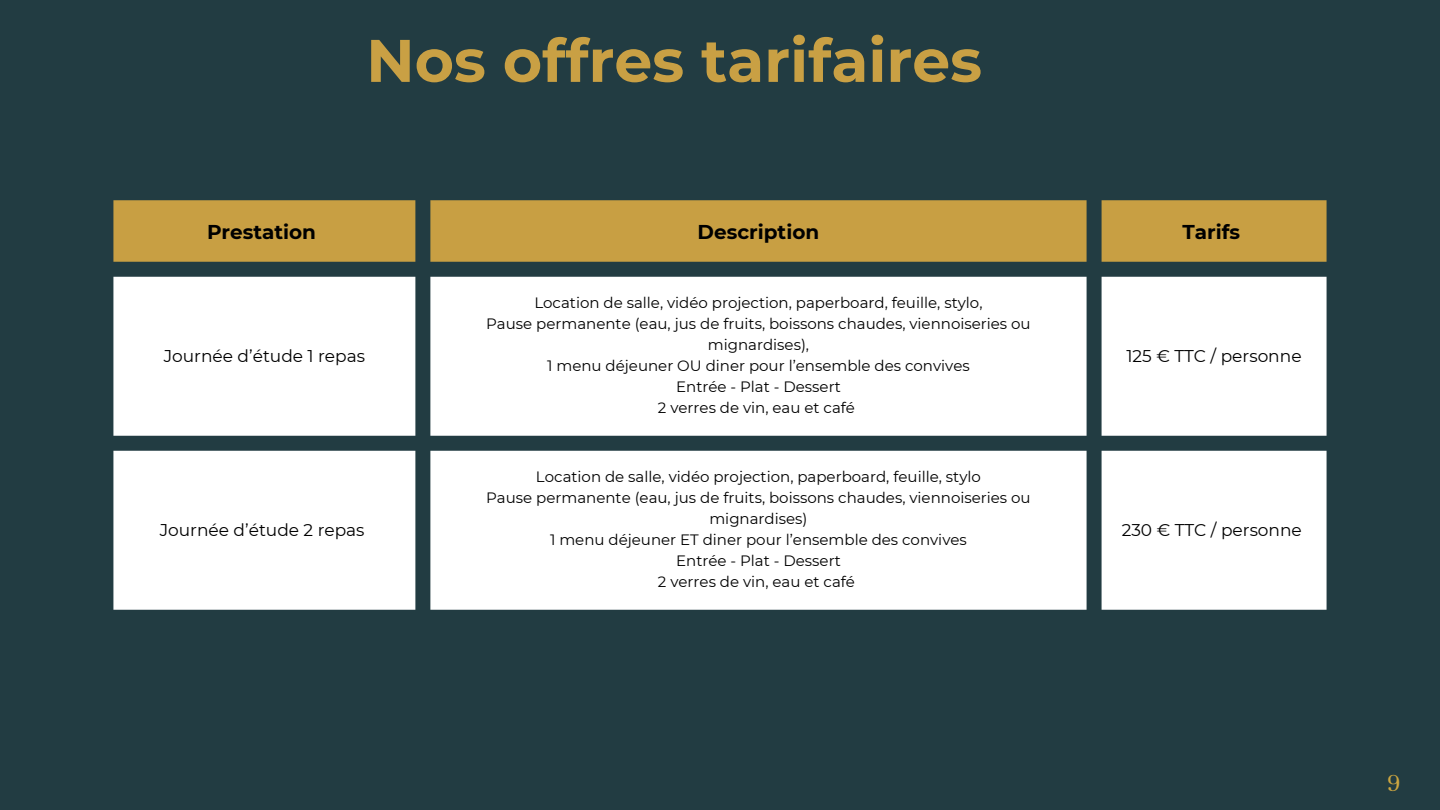
<style>
.page{position:relative;width:1440px;height:810px;background:#223c42}
.page>*{position:absolute;margin:0;border:0;box-sizing:border-box;transform-origin:0 0}
.t1{font:700 60px "Montserrat";color:#c9a044}
.t2{font:27px "Abhaya Libre";color:#cca640}
.t3{font:700 20px "Montserrat";color:#000}
.t4{font:17px "Montserrat";color:#000}
.t5{font:15px/21px "Montserrat";color:#000;text-align:center}
</style>
<div class="page">
<div style="left:113px;top:200px;width:1214px;height:62px;background:#c89f43"></div>
<svg style="left:113px;top:277px;width:1214px;height:333px;background:#eff1f1"></svg>
<h1 class="t1" style="left:366px;top:24px;width:617px">Nos offres tarifaires</h1>
<h3 class="t3" style="left:207px;top:219px;width:111px">Prestation</h3>
<h3 class="t3" style="left:698px;top:219px;width:123px">Description</h3>
<h3 class="t3" style="left:1182px;top:219px;width:59px">Tarifs</h3>
<p class="t4" style="left:164px;top:346px;width:203px">Journée d’étude 1 repas</p>
<p class="t4" style="left:160px;top:520px;width:206px">Journée d’étude 2 repas</p>
<p class="t5" style="left:486px;top:292px;width:546px">Location de salle, vidéo projection, paperboard, feuille, stylo,<br>Pause permanente (eau, jus de fruits, boissons chaudes, viennoiseries ou mignardises),<br>1 menu déjeuner OU diner pour l’ensemble des convives<br>Entrée - Plat - Dessert<br>2 verres de vin, eau et café</p>
<p class="t5" style="left:486px;top:466px;width:546px">Location de salle, vidéo projection, paperboard, feuille, stylo<br>Pause permanente (eau, jus de fruits, boissons chaudes, viennoiseries ou mignardises)<br>1 menu déjeuner ET diner pour l’ensemble des convives<br>Entrée - Plat - Dessert<br>2 verres de vin, eau et café</p>
<p class="t4" style="left:1127px;top:346px;width:177px">125 € TTC / personne</p>
<p class="t4" style="left:1122px;top:520px;width:182px">230 € TTC / personne</p>
<h2 class="t2" style="left:1387px;top:766px;width:15px">9</h2>
</div>
